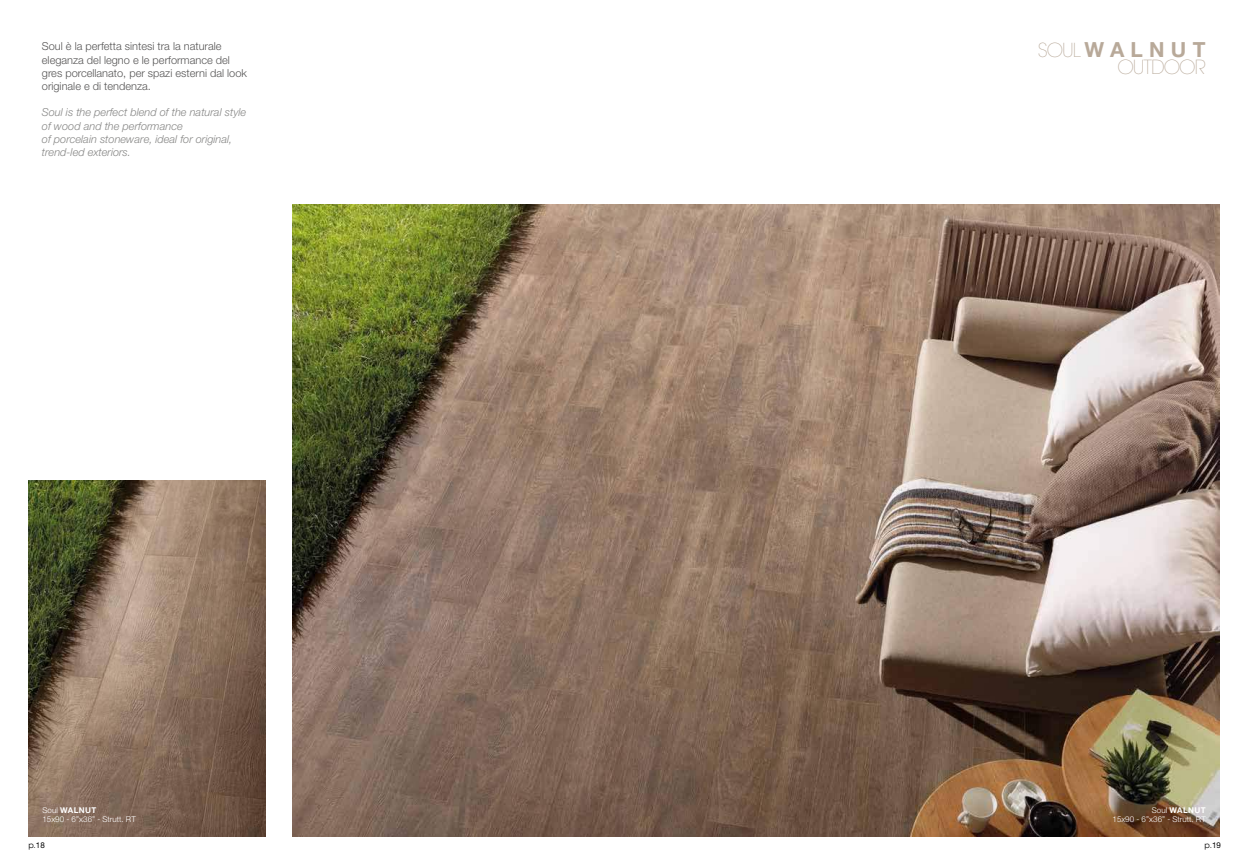
<style>
.page{position:relative;width:1248px;height:865px;background:#fff}
.page>*{position:absolute;margin:0;border:0;box-sizing:border-box;transform-origin:0 0}
.t1{font:700 20.9px "Helvetica Neue LT Std";letter-spacing:.3em;color:#b8a999}
.t2{font:200 19.3px "ITC Avant Garde Std";letter-spacing:-.05em;color:#b8a999}
.t3{font:300 11px/13.2px "Helvetica Neue LT Std";color:#575656}
.t4{font:italic 300 11px/13.2px "Helvetica Neue LT Std";color:#878786}
.t5{font:300 8px/9.6px "Helvetica Neue LT Std";color:#fff}
.t6{font:8px "ITC Avant Garde Std";color:#000}
.s1{font-family:"ITC Avant Garde Std";font-weight:200;font-size:19.2px}
.s2{font-weight:700}
.s3{font-family:"Helvetica Neue LT Std"}
</style>
<div class="page">
<img style="left:293px;top:205px;width:926px;height:631px">
<img style="left:28px;top:481px;width:237px;height:355px">
<p class="t3" style="left:42px;top:41px;width:206px">Soul è la perfetta sintesi tra la naturale eleganza del legno e le performance del gres porcellanato, per spazi esterni dal look originale e di tendenza.</p>
<p class="t4" style="left:42px;top:107px;width:206px">Soul is the perfect blend of the natural style of wood and the performance<br>of porcelain stoneware, ideal for original, trend-led exteriors.</p>
<h1 class="t1" style="left:1037px;top:42px;width:169px"><span class="s1">SOUL</span> WALNUT</h1>
<h2 class="t2" style="left:1117px;top:55px;width:90px">OUTDOOR</h2>
<p class="t5" style="left:43px;top:806px;width:95px">Soul <span class="s2">WALNUT<br></span>15x90 - 6”x36” - Strutt. RT</p>
<p class="t5" style="left:1112px;top:806px;width:95px;text-align:right">Soul <span class="s2">WALNUT<br></span>15x90 - 6”x36” - Strutt. RT</p>
<p class="t6" style="left:28px;top:842px;width:18px">p.<span class="s3">18</span></p>
<p class="t6" style="left:1204px;top:842px;width:18px">p.<span class="s3">19</span></p>
</div>
